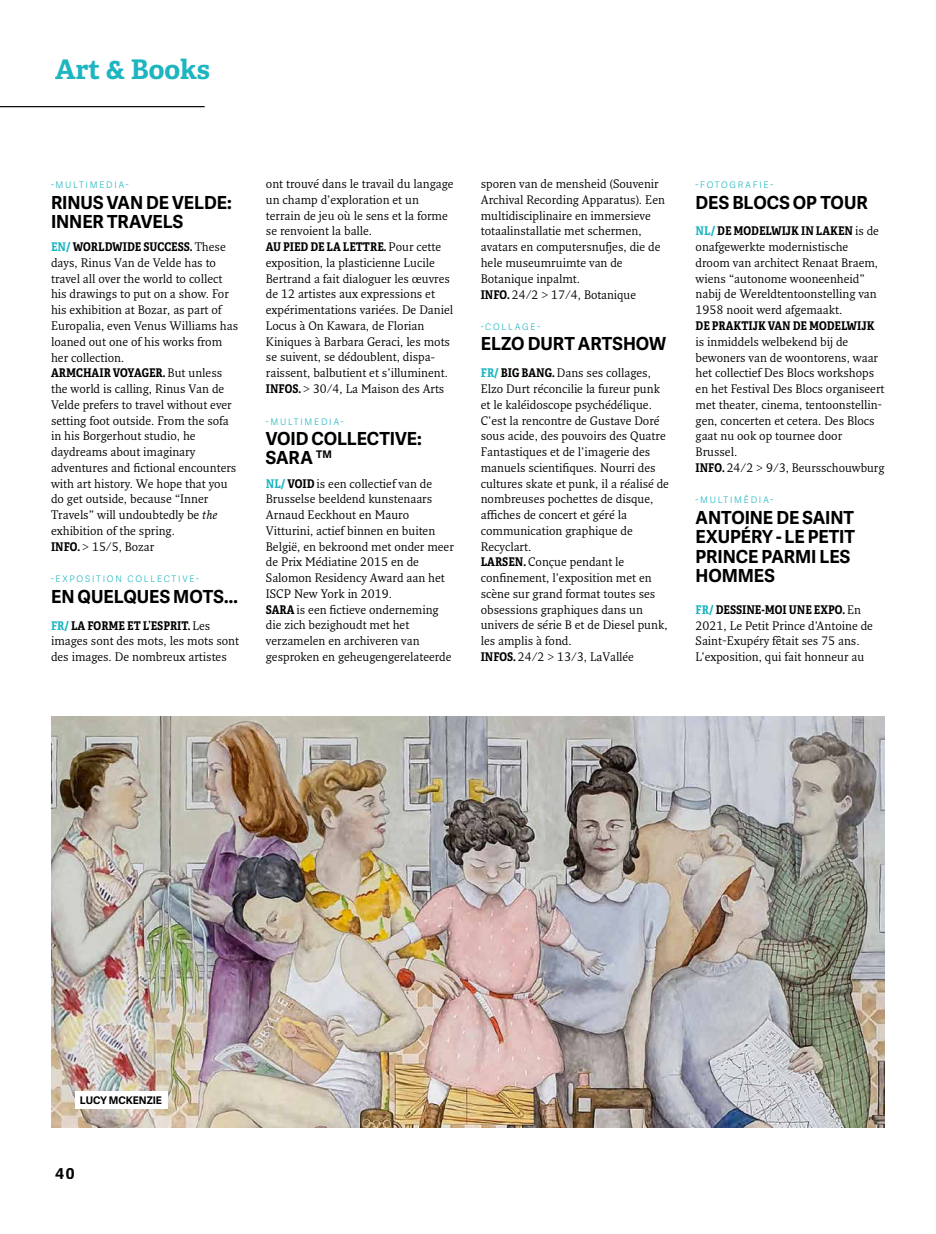
<style>
.page{position:relative;width:936px;height:1234px;background:#fff}
.page>*{position:absolute;margin:0;border:0;box-sizing:border-box;transform-origin:0 0}
.t1{font:700 27px "Adelle";color:#1cb5c0}
.t2{font:700 18px/19.5px "Adelle Sans";letter-spacing:-.005em;color:#000}
.t3{font:700 15px "Adelle Sans";color:#000}
.t4{font:12px/15.8px "Fresco";color:#000}
.t5{font:700 12px "Adelle Condensed";color:#000}
.t6{font:700 10.5px "Adelle Sans";color:#000}
.t7{font:9px "Adelle Sans Lt";letter-spacing:.2em;color:#1cb5c0}
.s1{color:#1cb5c0}
.s2{font-family:"Fresco";font-weight:400}
.s3{font-style:italic}
.s4{font-family:"Adelle Condensed";font-weight:700}
.s5{font-family:"Adelle Condensed";font-weight:700;color:#1cb5c0}
</style>
<div class="page">
<hr style="left:0;top:106px;width:205px;height:1px;background:#000">
<img style="left:51px;top:716px;width:833px;height:411px">
<div style="left:75px;top:1091px;width:92px;height:17px;background:#fff"></div>
<h1 class="t1" style="left:55px;top:52px;width:156px">Art &amp; Books</h1>
<p class="t7" style="left:51px;top:178px;width:79px">-MULTIMEDIA-</p>
<h2 class="t2" style="left:51px;top:192px;width:182px">RINUS VAN DE VELDE:<br>INNER TRAVELS</h2>
<p class="t5" style="left:51px;top:238px;width:176px"><span class="s1">EN/</span> WORLDWIDE SUCCESS. <span class="s2">These</span></p>
<p class="t4" style="left:51px;top:254px;width:188px">days, Rinus Van de Velde has to travel all over the world to collect his drawings to put on a show. For his exhibition at Bozar, as part of<br>Europalia, even Venus Williams has loaned out one of his works from her collection.</p>
<p class="t5" style="left:51px;top:364px;width:173px">ARMCHAIR VOYAGER. <span class="s2">But unless</span></p>
<p class="t4" style="left:51px;top:380px;width:187px">the world is calling, Rinus Van de<br>Velde prefers to travel without ever setting foot outside. From the sofa in his Borgerhout studio, he daydreams about imaginary adventures and fictional encounters with art history. We hope that you do get outside, because “Inner<br>Travels” will undoubtedly be <span class="s3">the </span>exhibition of the spring.<br><span class="s4">INFO.</span> &gt; 15/5, Bozar</p>
<p class="t7" style="left:51px;top:572px;width:149px">-EXPOSITION COLLECTIVE-</p>
<h2 class="t2" style="left:51px;top:586px;width:188px">EN QUELQUES MOTS...</h2>
<p class="t5" style="left:51px;top:616px;width:161px"><span class="s1">FR/</span> LA FORME ET L’ESPRIT. <span class="s2">Les</span></p>
<p class="t4" style="left:51px;top:632px;width:189px">images sont des mots, les mots sont des images. De nombreux artistes</p>
<p class="t4" style="left:266px;top:176px;width:189px">ont trouvé dans le travail du langage un champ d’exploration et un terrain de jeu où le sens et la forme se renvoient la balle.</p>
<p class="t5" style="left:266px;top:238px;width:177px">AU PIED DE LA LETTRE. <span class="s2">Pour cette</span></p>
<p class="t4" style="left:266px;top:254px;width:189px">exposition, la plasticienne Lucile Bertrand a fait dialoguer les œuvres de 12 artistes aux expressions et expérimentations variées. De Daniel Locus à On Kawara, de Florian Kiniques à Barbara Geraci, les mots se suivent, se dédoublent, dispa&shy;raissent, balbutient et s’illuminent.<br><span class="s4">INFOS.</span> &gt; 30/4, La Maison des Arts</p>
<p class="t7" style="left:266px;top:415px;width:79px">-MULTIMEDIA-</p>
<h2 class="t2" style="left:266px;top:429px;width:157px">VOID COLLECTIVE:<br>SARA <sup>TM</sup></h2>
<p class="t4" style="left:266px;top:475px;width:189px"><span class="s5">NL/</span> <span class="s4">VOID</span> is een collectief van de<br>Brusselse beeldend kunstenaars<br>Arnaud Eeckhout en Mauro<br>Vitturini, actief binnen en buiten<br>België, en bekroond met onder meer de Prix Médiatine 2015 en de<br>Salomon Residency Award aan het<br>ISCP New York in 2019.<br><span class="s4">SARA</span> is een fictieve onderneming die zich bezighoudt met het verzamelen en archiveren van gesproken en geheugengerelateerde</p>
<p class="t4" style="left:480px;top:176px;width:186px">sporen van de mensheid (Souvenir<br>Archival Recording Apparatus). Een multidisciplinaire en immersieve totaalinstallatie met schermen, avatars en computersnufjes, die de hele museumruimte van de<br>Botanique inpalmt.<br><span class="s4">INFO.</span> 24/2 &gt; 17/4, Botanique</p>
<p class="t7" style="left:480px;top:320px;width:61px">-COLLAGE-</p>
<h2 class="t2" style="left:480px;top:334px;width:187px">ELZO DURT ARTSHOW</h2>
<p class="t4" style="left:480px;top:365px;width:190px"><span class="s5">FR/</span> <span class="s4">BIG BANG.</span> Dans ses collages,<br>Elzo Durt réconcilie la fureur punk et le kaléidoscope psychédélique.<br>C’est la rencontre de Gustave Doré sous acide, des pouvoirs des Quatre<br>Fantastiques et de l’imagerie des manuels scientifiques. Nourri des cultures skate et punk, il a réalisé de nombreuses pochettes de disque, affiches de concert et géré la communication graphique de<br>Recyclart.<br><span class="s4">LARSEN.</span> Conçue pendant le confinement, l’exposition met en scène sur grand format toutes ses obsessions graphiques dans un univers de série B et de Diesel punk, les amplis à fond.<br><span class="s4">INFOS.</span> 24/2 &gt; 13/3, LaVallée</p>
<p class="t7" style="left:695px;top:178px;width:79px">-FOTOGRAFIE-</p>
<h2 class="t2" style="left:695px;top:192px;width:174px">DES BLOCS OP TOUR</h2>
<p class="t5" style="left:695px;top:222px;width:185px"><span class="s1">NL/</span> DE MODELWIJK IN LAKEN <span class="s2">is de</span></p>
<p class="t4" style="left:695px;top:239px;width:184px">onafgewerkte modernistische droom van architect Renaat Braem, wiens “autonome wooneenheid” nabij de Wereldtentoonstelling van<br>1958 nooit werd afgemaakt.</p>
<p class="t5" style="left:695px;top:317px;width:180px">DE PRAKTIJK VAN DE MODELWIJK</p>
<p class="t4" style="left:695px;top:333px;width:190px">is inmiddels welbekend bij de bewoners van de woontorens, waar het collectief Des Blocs workshops en het Festival Des Blocs organiseert met theater, cinema, tentoonstellin&shy;gen, concerten et cetera. Des Blocs gaat nu ook op tournee door<br>Brussel.<br><span class="s4">INFO.</span> 24/2 &gt; 9/3, Beursschouwburg</p>
<p class="t7" style="left:695px;top:493px;width:79px">-MULTIMÉDIA-</p>
<h2 class="t2" style="left:695px;top:507px;width:161px">ANTOINE DE SAINT<br>EXUPÉRY - LE PETIT<br>PRINCE PARMI LES<br>HOMMES</h2>
<p class="t5" style="left:695px;top:600px;width:167px"><span class="s1">FR/</span> DESSINE-MOI UNE EXPO. <span class="s2">En</span></p>
<p class="t4" style="left:695px;top:617px;width:179px">2021, Le Petit Prince d’Antoine de<br>Saint-Exupéry fêtait ses 75 ans.<br>L’exposition, qui fait honneur au</p>
<p class="t6" style="left:80px;top:1093px;width:83px">LUCY MCKENZIE</p>
<p class="t3" style="left:55px;top:1164px;width:21px">40</p>
</div>
